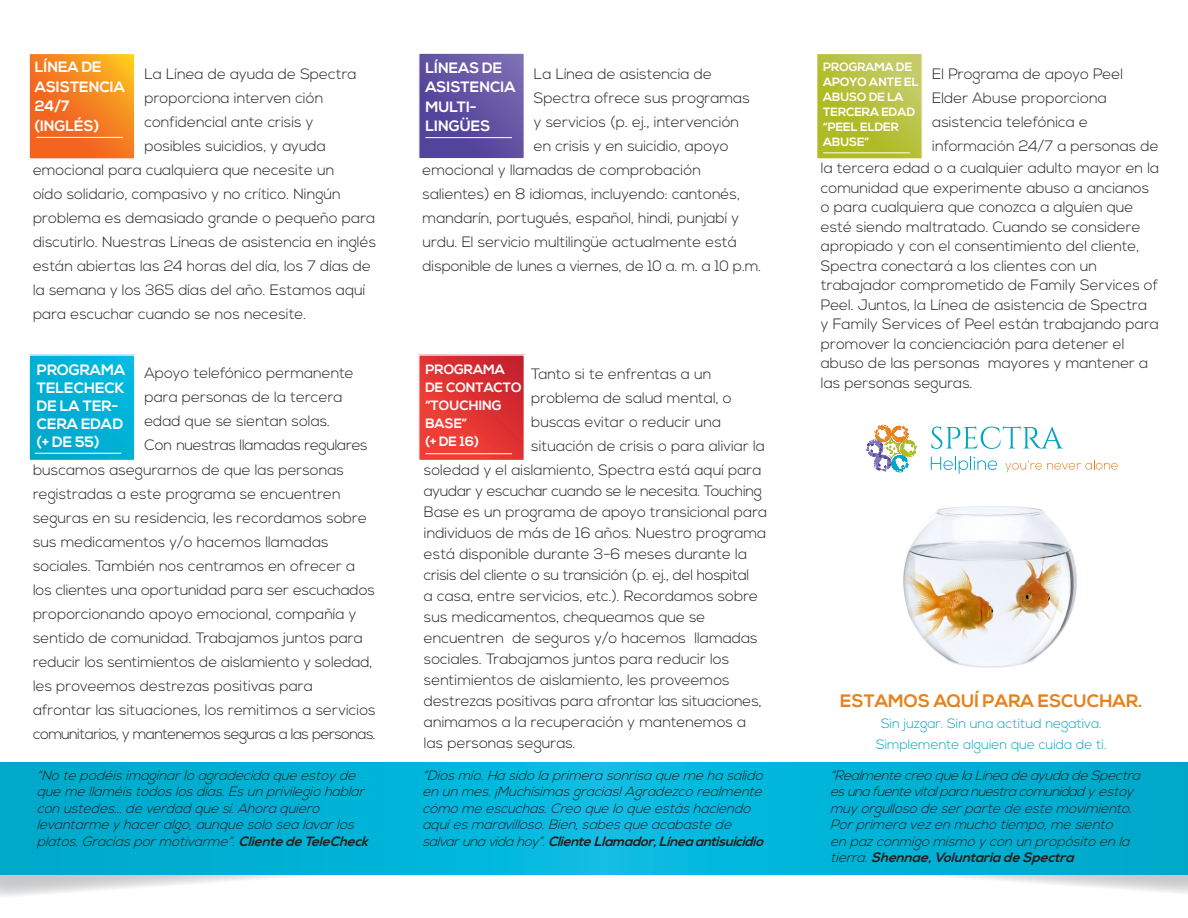
<style>
.page{position:relative;width:1188px;height:918px;background:#fff}
.page>*{position:absolute;margin:0;border:0;box-sizing:border-box;transform-origin:0 0}
.t1{font:700 18px "Nexa";color:#e6811b}
.t2{font:300 15px/24px "Nexa";color:#231f20}
.t3{font:700 15px/19.5px "Nexa";color:#fff}
.t4{font:300 15px "Nexa";letter-spacing:-.04em;color:#231f20}
.t5{font:italic 300 13.5px/16.5px "Nexa";color:#231f20}
.t6{font:300 13.5px "Nexa";color:#00a5c6}
.t7{font:italic 700 13.5px "Nexa";color:#231f20}
.t8{font:700 13.5px/18px "Nexa";color:#fff}
.t9{font:700 12px/15px "Nexa";color:#fff}
.s1{font-weight:700}
.s2{font-weight:300}
</style>
<div class="page">
<svg style="left:818px;top:55px;width:103px;height:103px;background:#b7c13d"></svg>
<div style="left:816px;top:53px;width:107px;height:107px;border:1px solid #fff"></div>
<hr style="left:823px;top:152px;width:87px;height:1px;background:#fff">
<svg style="left:0;top:874px;width:593px;height:23px"></svg>
<svg style="left:593px;top:874px;width:595px;height:19px"></svg>
<svg style="left:0;top:762px;width:1188px;height:112px;background:#02b1d5"></svg>
<svg style="left:420px;top:55px;width:103px;height:102px;background:#6052a2"></svg>
<div style="left:418px;top:53px;width:107px;height:106px;border:1px solid #fff"></div>
<hr style="left:425px;top:137px;width:87px;height:1px;background:#fff">
<svg style="left:420px;top:356px;width:103px;height:103px;background:#df3332"></svg>
<div style="left:418px;top:354px;width:107px;height:107px;border:1px solid #fff"></div>
<hr style="left:425px;top:453px;width:87px;height:1px;background:#fff">
<div style="left:29px;top:355px;width:106px;height:106px;background:#00b0d4"></div>
<div style="left:29px;top:354px;width:106px;height:107px;border:1px solid #fff"></div>
<hr style="left:35px;top:453px;width:86px;height:1px;background:#fff">
<svg style="left:31px;top:55px;width:102px;height:103px;background:#f57e21"></svg>
<div style="left:29px;top:53px;width:106px;height:107px;border:1px solid #fff"></div>
<hr style="left:36px;top:137px;width:87px;height:1px;background:#fff">
<img style="left:903px;top:506px;width:174px;height:162px">
<svg style="left:866px;top:426px;width:51px;height:47px"></svg>
<svg style="left:931px;top:426px;width:132px;height:23px"></svg>
<svg style="left:931px;top:457px;width:66px;height:16px"></svg>
<svg style="left:1005px;top:460px;width:113px;height:12px"></svg>
<p class="t3" style="left:35px;top:58px;width:92px">LÍNEA DE<br>ASISTENCIA<br>24/7</p>
<p class="t3" style="left:35px;top:117px;width:66px">(INGLÉS)</p>
<p class="t2" style="left:144px;top:62px;width:214px">La Línea de ayuda de Spectra</p>
<p class="t2" style="left:144px;top:86px;width:181px">proporciona interven ción</p>
<p class="t2" style="left:144px;top:110px;width:171px">confidencial ante crisis y</p>
<p class="t2" style="left:144px;top:134px;width:183px">posibles suicidios, y ayuda</p>
<p class="t2" style="left:33px;top:158px;width:303px">emocional para cualquiera que necesite un</p>
<p class="t2" style="left:33px;top:182px;width:345px">oído solidario, compasivo y no crítico. Ningún problema es demasiado grande o pequeño para discutirlo. Nuestras Líneas de asistencia en inglés están abiertas las 24 horas del día, los 7 días de la semana y los 365 días del año. Estamos aquí para escuchar cuando se nos necesite.</p>
<p class="t3" style="left:37px;top:361px;width:90px;line-height:18px">PROGRAMA<br>TELECHECK<br>DE LA TER-<br>CERA EDAD (+ DE 55)</p>
<p class="t2" style="left:144px;top:361px;width:211px">Apoyo telefónico permanente</p>
<p class="t2" style="left:144px;top:385px;width:200px">para personas de la tercera</p>
<p class="t2" style="left:144px;top:409px;width:187px">edad que se sientan solas.</p>
<p class="t2" style="left:33px;top:432px;width:336px;line-height:25.5px;text-indent:111px">Con nuestras llamadas regulares buscamos asegurarnos de que las personas</p>
<p class="t2" style="left:33px;top:483px;width:336px">registradas a este programa se encuentren seguras en su residencia, les recordamos sobre sus medicamentos y/o hacemos llamadas</p>
<p class="t2" style="left:33px;top:555px;width:343px">sociales. También nos centramos en ofrecer a los clientes una oportunidad para ser escuchados proporcionando apoyo emocional, compañía y sentido de comunidad. Trabajamos juntos para reducir los sentimientos de aislamiento y soledad, les proveemos destrezas positivas para</p>
<p class="t2" style="left:33px;top:699px;width:344px">afrontar las situaciones, los remitimos a servicios</p>
<p class="t4" style="left:33px;top:725px;width:344px">comunitarios, y mantenemos seguras a las personas.</p>
<p class="t5" style="left:37px;top:767px;width:333px">“Notepodéisimaginarloagradecidaqueestoyde quemellaméistodoslosdías.Esunprivilegiohablar conustedes...deverdadquesí.Ahoraquiero</p>
<p class="t5" style="left:37px;top:817px;width:337px">levantarmeyhaceralgo,aunquesolosealavarlos platos.Graciaspormotivarme”.<span class="s1">ClientedeTeleCheck</span></p>
<p class="t3" style="left:425px;top:58px;width:92px">LÍNEAS DE<br>ASISTENCIA<br>MULTI-</p>
<p class="t3" style="left:425px;top:117px;width:66px">LINGÜES</p>
<p class="t2" style="left:534px;top:62px;width:180px">La Línea de asistencia de</p>
<p class="t2" style="left:534px;top:86px;width:217px">Spectra ofrece sus programas</p>
<p class="t2" style="left:534px;top:110px;width:207px">y servicios (p. ej., intervención</p>
<p class="t2" style="left:423px;top:134px;width:308px;text-indent:111px">en crisis y en suicidio, apoyo emocional y llamadas de comprobación</p>
<p class="t2" style="left:423px;top:182px;width:340px">salientes) en 8 idiomas, incluyendo: cantonés, mandarín, portugués, español, hindi, punjabí y urdu. El servicio multilingüe actualmente está disponible de lunes a viernes, de 10 a. m. a 10 p.m.</p>
<p class="t8" style="left:425px;top:361px;width:98px">PROGRAMA<br>DE CONTACTO “TOUCHING<br>BASE”</p>
<p class="t8" style="left:425px;top:433px;width:55px">(+ DE 16)</p>
<p class="t2" style="left:531px;top:363px;width:182px">Tanto si te enfrentas a un</p>
<p class="t2" style="left:531px;top:387px;width:202px">problema de salud mental, o</p>
<p class="t2" style="left:531px;top:411px;width:192px">buscas evitar o reducir una</p>
<p class="t2" style="left:531px;top:435px;width:235px">situación de crisis o para aliviar la</p>
<p class="t2" style="left:424px;top:459px;width:339px">soledad y el aislamiento, Spectra está aquí para</p>
<p class="t2" style="left:424px;top:481px;width:345px;line-height:21px">ayudar y escuchar cuando se le necesita. Touching Base es un programa de apoyo transicional para individuos de más de 16 años. Nuestro programa está disponible durante 3-6 meses durante la crisis del cliente o su transición (p. ej., del hospital<br>a casa, entre servicios, etc.). Recordamos sobre sus medicamentos, chequeamos que se</p>
<p class="t2" style="left:424px;top:628px;width:335px;line-height:21px">encuentren de seguros y/o hacemos llamadas sociales. Trabajamos juntos para reducir los</p>
<p class="t2" style="left:424px;top:670px;width:339px;line-height:21px">sentimientos de aislamiento, les proveemos destrezas positivas para afrontar las situaciones, animamos a la recuperación y mantenemos a las personas seguras.</p>
<p class="t5" style="left:422px;top:767px;width:346px">“Diosmío.Hasidolaprimerasonrisaquemehasalido enunmes.¡Muchísimasgracias!Agradezcorealmente cómomeescuchas.Creoqueloqueestáshaciendo aquíesmaravilloso.Bien,sabesqueacabastede</p>
<p class="t7" style="left:422px;top:833px;width:347px"><span class="s2">salvarunavidahoy”.</span>Cliente Llamador,Líneaantisuicidio</p>
<p class="t9" style="left:823px;top:59px;width:97px">PROGRAMA DE<br>APOYO ANTE EL<br>ABUSO DE LA<br>TERCERA EDAD “PEEL ELDER<br>ABUSE”</p>
<p class="t2" style="left:932px;top:62px;width:193px">El Programa de apoyo Peel</p>
<p class="t2" style="left:932px;top:86px;width:176px">Elder Abuse proporciona</p>
<p class="t2" style="left:932px;top:110px;width:157px">asistencia telefónica e</p>
<p class="t2" style="left:821px;top:135px;width:340px;line-height:22.5px;text-align:right">información 24/7 a personas de<br>la tercera edad o a cualquier adulto mayor en la</p>
<p class="t2" style="left:821px;top:179px;width:330px;line-height:19.5px">comunidad que experimente abuso a ancianos o para cualquiera que conozca a alguien que esté siendo maltratado. Cuando se considere</p>
<p class="t2" style="left:821px;top:237px;width:320px;line-height:19.5px">apropiado y con el consentimiento del cliente,<br>Spectra conectará a los clientes con un</p>
<p class="t2" style="left:821px;top:276px;width:340px;line-height:19.5px">trabajador comprometido de Family Services of Peel. Juntos, la Línea de asistencia de Spectra<br>y Family Services of Peel están trabajando para promover la concienciación para detener el abuso de las personas mayores y mantener a las personas seguras.</p>
<p class="t1" style="left:840px;top:690px;width:304px">ESTAMOS AQUÍ PARA ESCUCHAR.</p>
<p class="t6" style="left:881px;top:716px;width:222px">Sin juzgar. Sin una actitud negativa.</p>
<p class="t6" style="left:876px;top:737px;width:232px">Simplemente alguien que cuida de ti.</p>
<p class="t5" style="left:830px;top:767px;width:316px">“RealmentecreoquelaLíneadeayudadeSpectra esunafuentevitalparanuestracomunidadyestoy muyorgullosodeserpartedeestemovimiento.<br>Porprimeravezenmuchotiempo,mesiento enpazconmigomismoyconunpropósitoenla tierra.<span class="s1">Shennae,VoluntariadeSpectra</span></p>
</div>
